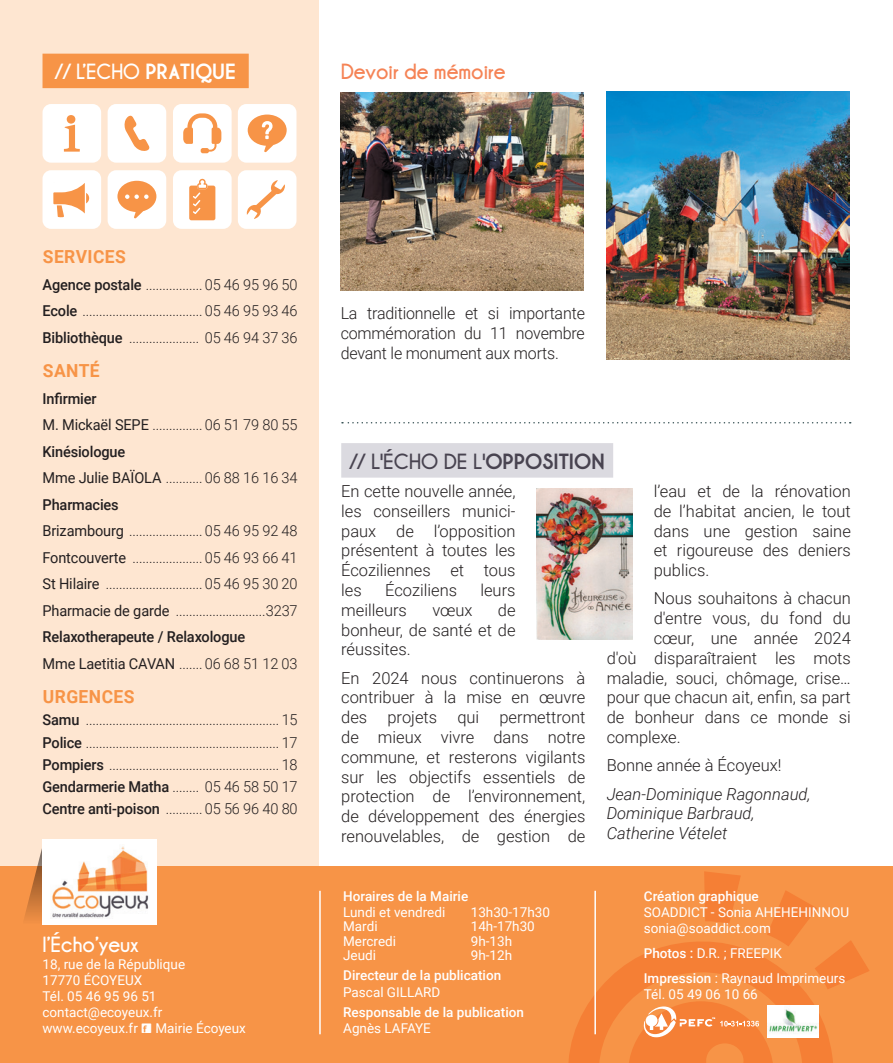
<style>
.page{position:relative;width:893px;height:1063px;background:#fff}
.page>*{position:absolute;margin:0;border:0;box-sizing:border-box;transform-origin:0 0}
.t1{font:22.5px "Champagne&Limousines Thick";color:#fff}
.t2{font:22.5px "Champagne&Limousines Thick";color:#484350}
.t3{font:22.5px "Champagne&Limousines Thick";color:#f58355}
.t4{font:700 18px "Roboto";letter-spacing:.025em;color:#f79447}
.t5{font:300 16.5px/19.8px "Roboto";color:#231f20;text-align:justify}
.t6{font:italic 300 16.5px/19.8px "Roboto";color:#231f20}
.t7{font:300 15px/26.5px "Roboto";letter-spacing:-.01em;color:#231f20;text-align:justify}
.t8{font:13.5px/16.2px "Roboto";color:#fff}
.t9{font:500 13.5px "Roboto";color:#fff}
.s1{font-weight:700}
.s2{font-weight:500}
.s3{font-weight:400}
.s4{font-family:"Iconized Complete"}
</style>
<div class="page">
<div style="left:0;top:0;width:319px;height:865px;background:#fee6d1"></div>
<div style="left:0;top:866px;width:893px;height:197px;background:#f79447"></div>
<svg style="left:22px;top:846px;width:21px;height:78px"></svg>
<div style="left:43px;top:839px;width:114px;height:85px;background:#fff"></div>
<img style="left:52px;top:846px;width:97px;height:72px">
<div style="left:43px;top:54px;width:206px;height:34px;background:#f79447"></div>
<div style="left:43px;top:104px;width:58px;height:59px;background:#fff;border-radius:9px"></div>
<div style="left:108px;top:104px;width:58px;height:59px;background:#fff;border-radius:9px"></div>
<svg style="left:124px;top:115px;width:26px;height:36px"></svg>
<div style="left:173px;top:104px;width:59px;height:59px;background:#fff;border-radius:9px"></div>
<svg style="left:183px;top:113px;width:38px;height:40px"></svg>
<div style="left:43px;top:170px;width:58px;height:59px;background:#fff;border-radius:9px"></div>
<div style="left:108px;top:170px;width:58px;height:59px;background:#fff;border-radius:9px"></div>
<svg style="left:117px;top:181px;width:39px;height:38px"></svg>
<div style="left:173px;top:170px;width:59px;height:59px;background:#fff;border-radius:9px"></div>
<svg style="left:189px;top:179px;width:26px;height:41px"></svg>
<div style="left:238px;top:104px;width:58px;height:59px;background:#fff;border-radius:9px"></div>
<svg style="left:248px;top:115px;width:39px;height:38px"></svg>
<div style="left:238px;top:170px;width:58px;height:59px;background:#fff;border-radius:9px"></div>
<svg style="left:64px;top:115px;width:16px;height:37px"></svg>
<svg style="left:247px;top:180px;width:38px;height:39px"></svg>
<svg style="left:53px;top:183px;width:36px;height:34px"></svg>
<svg style="left:568px;top:871px;width:301px;height:192px"></svg>
<svg style="left:342px;top:422px;width:509px;height:2px"></svg>
<hr style="left:594px;top:891px;width:2px;height:143px;background:#fff">
<hr style="left:319px;top:891px;width:2px;height:143px;background:#fff">
<div style="left:341px;top:443px;width:272px;height:35px;background:#dbdae0"></div>
<img style="left:537px;top:488px;width:95px;height:152px">
<img style="left:341px;top:92px;width:243px;height:199px">
<img style="left:606px;top:91px;width:243px;height:268px">
<h1 class="t1" style="left:55px;top:59px;width:182px">// L’ECHO <span class="s1">PRATIQUE</span></h1>
<h1 class="t3" style="left:341px;top:59px;width:166px">Devoir de mémoire</h1>
<p class="t4" style="left:43px;top:244px;width:85px">SERVICES</p>
<p class="t7" style="left:43px;top:271px;width:257px"><span class="s2">Agence postale</span> ................. 05 46 95 96 50<br><span class="s2">Ecole</span> .................................... 05 46 95 93 46<br><span class="s2">Bibliothèque</span> ..................... 05 46 94 37 36</p>
<p class="t4" style="left:43px;top:358px;width:58px">SANTÉ</p>
<p class="t7" style="left:43px;top:384px;width:257px;text-align:left"><span class="s2">Infirmier<br></span><span class="s3">M. Mickaël SEPE</span> ............... 06 51 79 80 55<br><span class="s2">Kinésiologue<br></span><span class="s3">Mme Julie BAÏOLA</span> ........... 06 88 16 16 34<br><span class="s2">Pharmacies<br></span><span class="s3">Brizambourg</span> ...................... 05 46 95 92 48<br><span class="s3">Fontcouverte</span> ..................... 05 46 93 66 41<br><span class="s3">St Hilaire</span> ............................. 05 46 95 30 20<br><span class="s3">Pharmacie de garde</span> ...........................3237<br><span class="s2">Relaxotherapeute / Relaxologue<br></span><span class="s3">Mme Laetitia CAVAN</span> ....... 06 68 51 12 03</p>
<p class="t4" style="left:43px;top:684px;width:93px">URGENCES</p>
<p class="t7" style="left:43px;top:708px;width:257px;line-height:22.2px"><span class="s2">Samu</span> .......................................................... 15<br><span class="s2">Police</span> .......................................................... 17<br><span class="s2">Pompiers</span> ................................................... 18<br><span class="s2">Gendarmerie Matha</span> ........ 05 46 58 50 17<br><span class="s2">Centre anti-poison</span> ........... 05 56 96 40 80</p>
<h1 class="t1" style="left:43px;top:932px;width:98px">l’Écho’yeux</h1>
<p class="t8" style="left:43px;top:955px;width:205px">18, rue de la République<br>17770 ÉCOYEUX<br>Tél. 05 46 95 96 51 contact@ecoyeux.fr www.ecoyeux.fr <span class="s4">o</span> Mairie Écoyeux</p>
<p class="t5" style="left:341px;top:303px;width:246px">La traditionnelle et si importante commé moration du 11 novembre devant le monument aux morts.</p>
<h1 class="t2" style="left:350px;top:448px;width:256px">// L'ÉCHO DE L'<span class="s1">OPPOSITION</span></h1>
<p class="t5" style="left:341px;top:481px;width:176px">En cette nouvelle année, les conseillers munici&shy;paux de l’opposition présentent à toutes les Écoziliennes et tous les</p>
<p class="t5" style="left:654px;top:481px;width:199px">l’eau et de la rénovation de l’habitat ancien, le tout dans une gestion saine et rigoureuse des deniers publics.</p>
<p class="t5" style="left:654px;top:588px;width:199px">Nous souhaitons à chacun</p>
<p class="t5" style="left:654px;top:608px;width:199px">d'entre vous, du fond du</p>
<p class="t5" style="left:654px;top:628px;width:199px">cœur, une année 2024</p>
<p class="t5" style="left:607px;top:647px;width:246px">d'où disparaîtraient les mots</p>
<p class="t5" style="left:607px;top:667px;width:246px">maladie, souci, chômage, crise…</p>
<p class="t5" style="left:607px;top:687px;width:246px">pour que chacun ait, enfin, sa part</p>
<p class="t5" style="left:607px;top:707px;width:246px">de bonheur dans ce monde si</p>
<p class="t5" style="left:607px;top:727px;width:76px">complexe.</p>
<p class="t5" style="left:607px;top:755px;width:176px">Bonne année à Écoyeux!</p>
<p class="t6" style="left:607px;top:783px;width:205px">Jean-Dominique Ragonnaud,<br>Dominique Barbraud,<br>Catherine Vételet</p>
<p class="t5" style="left:385px;top:580px;width:73px">Écoziliens</p>
<p class="t5" style="left:480px;top:580px;width:37px">leurs</p>
<p class="t5" style="left:341px;top:599px;width:67px">meilleurs</p>
<p class="t5" style="left:432px;top:599px;width:42px">vœux</p>
<p class="t5" style="left:341px;top:599px;width:176px;text-indent:157px">de bonheur, de santé et de réussites.</p>
<p class="t5" style="left:341px;top:667px;width:246px">En 2024 nous continuerons à contribuer à la mise en œuvre des projets qui permettront de mieux vivre dans notre commune, et resterons vigilants sur les objectifs essentiels de protection de l’environnement, de développement des énergies renouvelables, de gestion de</p>
<p class="t9" style="left:343px;top:887px;width:127px">Horaires de la Mairie</p>
<p class="t8" style="left:343px;top:904px;width:104px">Lundi et vendredi</p>
<p class="t8" style="left:471px;top:904px;width:81px">13h30-17h30</p>
<p class="t8" style="left:343px;top:918px;width:36px">Mardi</p>
<p class="t8" style="left:471px;top:918px;width:66px">14h-17h30</p>
<p class="t8" style="left:343px;top:932px;width:54px">Mercredi</p>
<p class="t8" style="left:471px;top:932px;width:43px">9h-13h</p>
<p class="t8" style="left:343px;top:946px;width:34px">Jeudi</p>
<p class="t8" style="left:471px;top:946px;width:43px">9h-12h</p>
<p class="t9" style="left:343px;top:966px;width:159px">Directeur de la publication</p>
<p class="t8" style="left:343px;top:983px;width:99px">Pascal GILLARD</p>
<p class="t9" style="left:343px;top:1003px;width:182px">Responsable de la publication</p>
<p class="t8" style="left:343px;top:1020px;width:89px">Agnès LAFAYE</p>
<p class="t9" style="left:644px;top:887px;width:116px">Création graphique</p>
<p class="t8" style="left:644px;top:904px;width:207px">SOADDICT - Sonia AHEHEHINNOU sonia@soaddict.com</p>
<p class="t8" style="left:644px;top:940px;width:203px;line-height:24.8px"><span class="s2">Photos :</span> D.R. ; FREEPIK<br><span class="s2">Impression</span> : Raynaud Imprimeurs</p>
<p class="t8" style="left:644px;top:986px;width:115px">Tél. 05 49 06 10 66</p>
</div>
